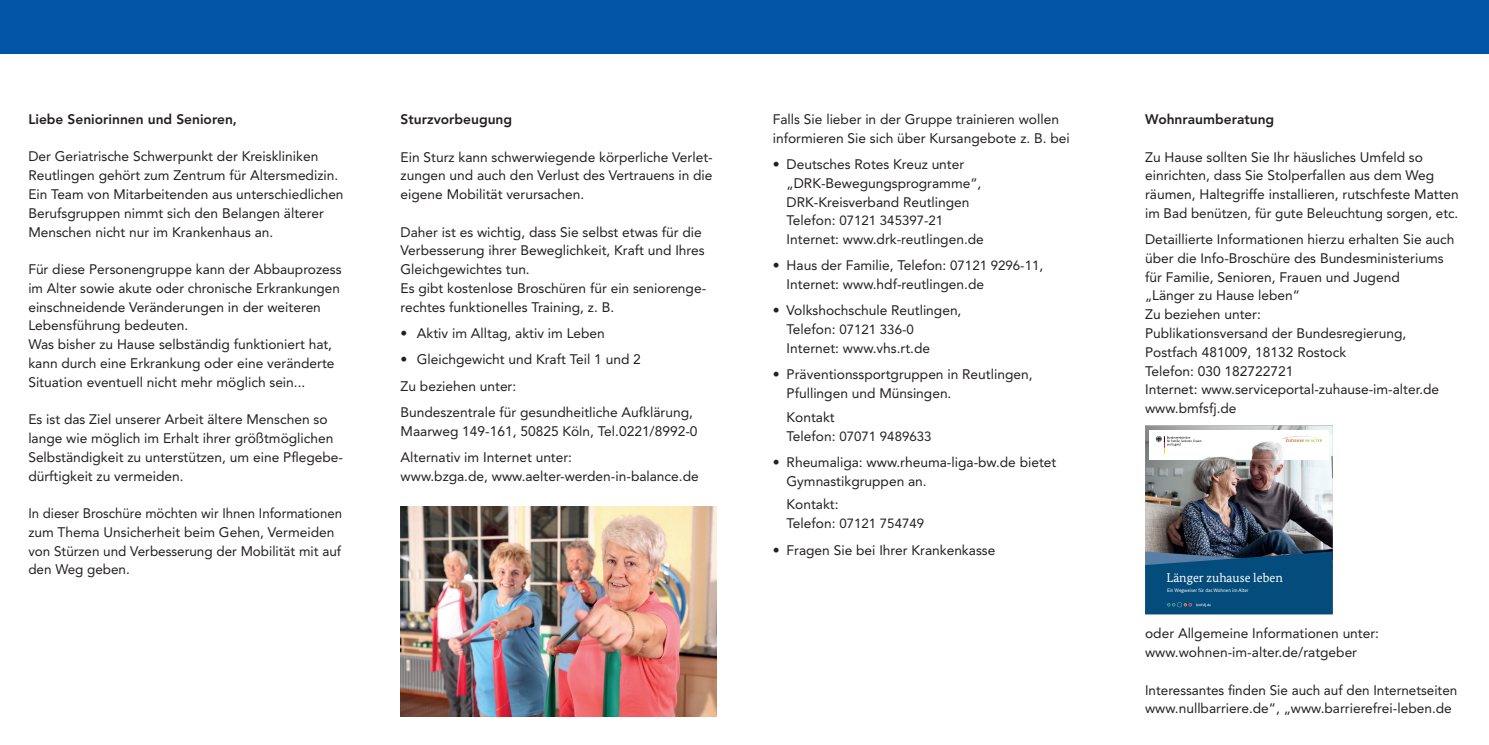
<style>
.page{position:relative;width:1489px;height:745px;background:#fff}
.page>*{position:absolute;margin:0;border:0;box-sizing:border-box;transform-origin:0 0}
.t1{font:13.75px/18.8px "Avenir LT Std";color:#231f20}
.t2{font:13.75px/18.8px "Avenir LT Std";color:#231f20;scale:.96 1}
.t3{font:800 13.75px "Avenir LT Std";color:#231f20}
.t4{font:13.25px "Avenir LT Std";color:#231f20}
.t5{font:12.62px "Bundes Serif";color:#fff}
.t6{font:5.12px "Bundes Sans";color:#fff}
.s1{font-size:13.75px}
.s2{font-size:13.25px}
</style>
<div class="page">
<div style="left:0;top:0;width:1488px;height:53px;background:#0154a6"></div>
<img style="left:400px;top:506px;width:316px;height:210px">
<img style="left:1145px;top:425px;width:187px;height:126px">
<svg style="left:1145px;top:551px;width:187px;height:63px;background:#0b4d79"></svg>
<div style="left:1148px;top:430px;width:179px;height:29px;background:#fff"></div>
<img style="left:1196px;top:459px;width:89px;height:1px">
<img style="left:1207px;top:441px;width:76px;height:18px">
<svg style="left:1155px;top:436px;width:52px;height:23px"></svg>
<svg style="left:1282px;top:436px;width:39px;height:5px"></svg>
<p class="t3" style="left:28px;top:111px;width:210px">Liebe Seniorinnen und Senioren,</p>
<p class="t1" style="left:28px;top:147px;width:316px">Der Geriatrische Schwerpunkt der Kreiskliniken Reutlingen gehört zum Zentrum für Altersmedizin.<br>Ein Team von Mitarbeitenden aus unterschiedlichen Berufsgruppen nimmt sich den Belangen älterer Menschen nicht nur im Krankenhaus an.</p>
<p class="t1" style="left:28px;top:260px;width:315px">Für diese Personengruppe kann der Abbauprozess im Alter sowie akute oder chronische Erkrankungen einschneidende Veränderungen in der weiteren Lebensführung bedeuten.<br>Was bisher zu Hause selbständig funktioniert hat, kann durch eine Erkrankung oder eine veränderte Situation eventuell nicht mehr möglich sein...</p>
<p class="t1" style="left:28px;top:410px;width:316px">Es ist das Ziel unserer Arbeit ältere Menschen so lange wie möglich im Erhalt ihrer größtmöglichen Selbständigkeit zu unterstützen, um eine Pflegebe&shy;dürftigkeit zu vermeiden.</p>
<p class="t2" style="left:28px;top:503px;width:328px">In dieser Broschüre möchten wir Ihnen Informationen zum Thema Unsicherheit beim Gehen, Vermeiden von Stürzen und Verbesserung der Mobilität mit auf den Weg geben.</p>
<p class="t3" style="left:400px;top:111px;width:113px">Sturzvorbeugung</p>
<p class="t1" style="left:400px;top:147px;width:314px;text-align:justify">Ein Sturz kann schwerwiegende körperliche Verlet&shy;zungen und auch den Verlust des Vertrauens in die eigene Mobilität verursachen.</p>
<p class="t1" style="left:400px;top:222px;width:307px">Daher ist es wichtig, dass Sie selbst etwas für die Verbesserung ihrer Beweglichkeit, Kraft und Ihres Gleichgewichtes tun.<br>Es gibt kostenlose Broschüren für ein seniorenge&shy;rechtes funktionelles Training, z. B.</p>
<p class="t1" style="left:400px;top:324px;width:206px">• Aktiv im Alltag, aktiv im Leben</p>
<p class="t1" style="left:400px;top:346px;width:294px;line-height:26.2px">• Gleichgewicht und Kraft Teil 1 und 2<br>Zu beziehen unter:<br>Bundeszentrale für gesundheitliche Aufklärung,</p>
<p class="t1" style="left:400px;top:417px;width:298px;line-height:26.2px">Maarweg 149-161, 50825 Köln, Tel.0221/8992-0<br>Alternativ im Internet unter:</p>
<p class="t1" style="left:400px;top:466px;width:300px">www.bzga.de, www.aelter-werden-in-balance.de</p>
<p class="t1" style="left:772px;top:110px;width:298px">Falls Sie lieber in der Gruppe trainieren wollen informieren Sie sich über Kursangebote z. B. bei</p>
<p class="t1" style="left:786px;top:155px;width:196px;text-indent:-14px">• Deutsches Rotes Kreuz unter „DRK-Bewegungsprogramme“,<br>DRK-Kreisverband Reutlingen</p>
<p class="t4" style="left:786px;top:213px;width:158px"><span class="s1">Telefon:</span> 07121 345397-21</p>
<p class="t1" style="left:786px;top:230px;width:199px">Internet: www.drk-reutlingen.de</p>
<p class="t1" style="left:786px;top:256px;width:258px;text-indent:-14px">• Haus der Familie, Telefon: <span class="s2">07121 9296-11</span>,<br>Internet: www.hdf-reutlingen.de</p>
<p class="t1" style="left:772px;top:301px;width:190px">• Volkshochschule Reutlingen,</p>
<p class="t4" style="left:786px;top:322px;width:129px"><span class="s1">Telefon:</span> 07121 336-0</p>
<p class="t1" style="left:786px;top:339px;width:145px">Internet: www.vhs.rt.de</p>
<p class="t1" style="left:786px;top:365px;width:247px;text-indent:-14px">• Präventionssportgruppen in Reutlingen,<br>Pfullingen und Münsingen.</p>
<p class="t1" style="left:786px;top:407px;width:50px">Kontakt</p>
<p class="t4" style="left:786px;top:428px;width:146px"><span class="s1">Telefon:</span> 07071 9489633</p>
<p class="t1" style="left:786px;top:452px;width:271px;text-indent:-14px">• Rheumaliga: www.rheuma-liga-bw.de bietet<br>Gymnastikgruppen an.</p>
<p class="t1" style="left:786px;top:495px;width:53px">Kontakt:</p>
<p class="t4" style="left:786px;top:515px;width:139px"><span class="s1">Telefon:</span> 07121 754749</p>
<p class="t1" style="left:772px;top:540px;width:224px">• Fragen Sie bei Ihrer Krankenkasse</p>
<p class="t3" style="left:1144px;top:111px;width:131px">Wohnraumberatung</p>
<p class="t1" style="left:1144px;top:147px;width:315px">Zu Hause sollten Sie Ihr häusliches Umfeld so einrichten, dass Sie Stolperfallen aus dem Weg räumen, Haltegriffe installieren, rutschfeste Matten im Bad benützen, für gute Beleuchtung sorgen, etc.</p>
<p class="t1" style="left:1144px;top:230px;width:311px">Detaillierte Informationen hierzu erhalten Sie auch über die Info-Broschüre des Bundesministeriums für Familie, Senioren, Frauen und Jugend<br>„Länger zu Hause leben“<br>Zu beziehen unter:<br>Publikationsversand der Bundesregierung, Postfach 481009, 18132 Rostock<br>Telefon: 030 182722721<br>Internet: www.serviceportal-zuhause-im-alter.de www.bmfsfj.de</p>
<p class="t5" style="left:1166px;top:569px;width:118px">Länger zuhause leben</p>
<p class="t6" style="left:1166px;top:587px;width:83px">Ein Wegweiser für das Wohnen im Alter</p>
<p class="t1" style="left:1144px;top:624px;width:235px">oder Allgemeine Informationen unter: www.wohnen-im-alter.de/ratgeber</p>
<p class="t1" style="left:1144px;top:680px;width:314px">Interessantes finden Sie auch auf den Internetseiten www.nullbarriere.de“, „www.barrierefrei-leben.de</p>
</div>
